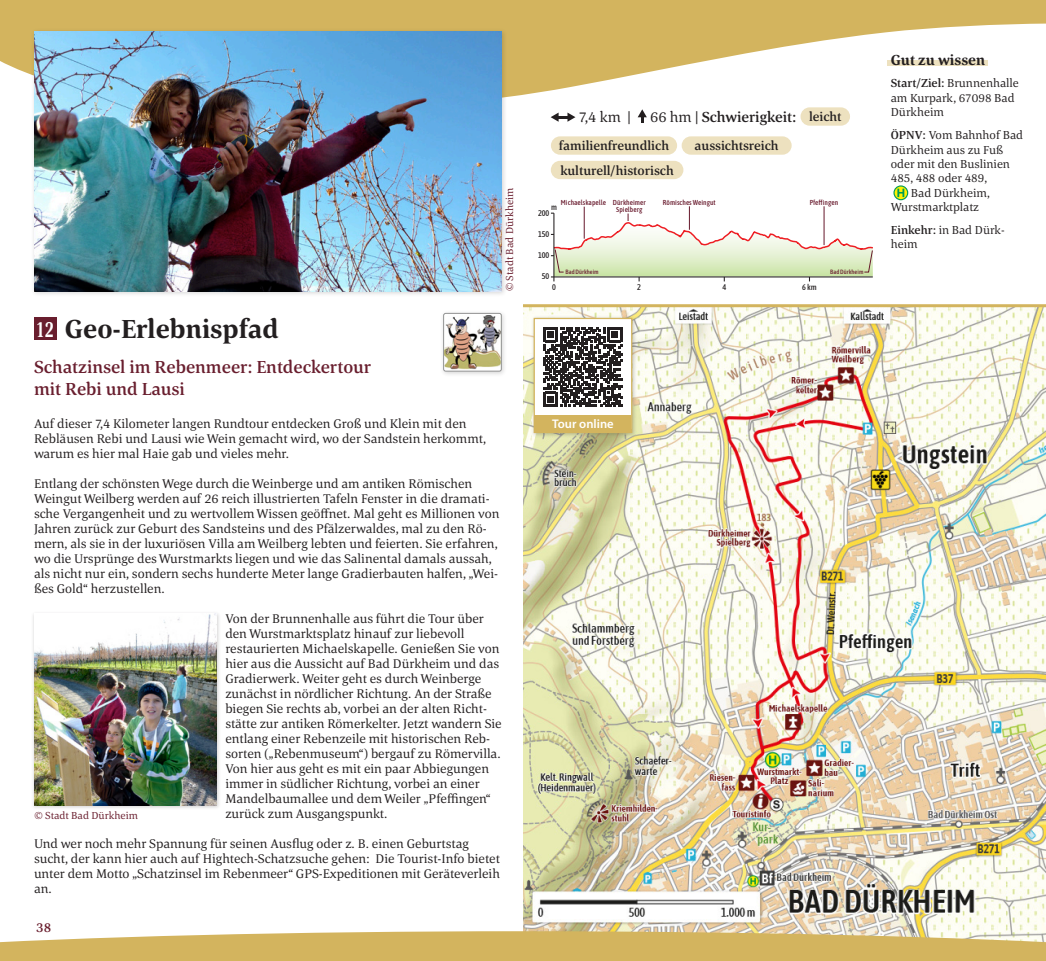
<style>
.page{position:relative;width:1046px;height:961px;background:#fff}
.page>*{position:absolute;margin:0;border:0;box-sizing:border-box;transform-origin:0 0}
.t1{font:700 27px "Corda";color:#231f20}
.t2{font:500 18px/21.6px "Corda";color:#691e2e}
.t3{font:500 15px "Corda";color:#231f20}
.t4{font:700 15px "Corda";color:#231f20}
.t5{font:15px "Corda";color:#231f20}
.t6{font:500 13.5px "Corda";color:#691e2e}
.t7{font:500 13.2px "Corda";color:#231f20}
.t8{font:13.05px/15px "Corda";color:#231f20}
.t9{font:600 12.6px "Myriad Pro";color:#fff}
.t10{font:12px/14.4px "Corda";color:#231f20}
.t11{font:10.5px "Corda";color:#691e2e}
.t12{font:500 8.25px "Asap Condensed";color:#231f20}
.t13{font:500 7.2px/7.4px "Asap Condensed";color:#66172a}
.t14{font:500 6.15px "Asap Condensed";color:#66172a}
.s1{font-size:23.1px;color:#fff}
.s2{font-weight:400}
.s3{font-size:13.2px}
.s4{font-weight:500}
</style>
<div class="page">
<svg style="left:0;top:0;width:1046px;height:111px;fill:#d3b45e"></svg>
<div style="left:30px;top:28px;width:478px;height:269px;background:#231f20;opacity:.2"></div>
<img style="left:34px;top:32px;width:468px;height:259px">
<div style="left:34px;top:318px;width:22px;height:22px;background:#691e2e"></div>
<div style="left:440px;top:309px;width:67px;height:68px;background:#231f20;opacity:.2"></div>
<img style="left:445px;top:315px;width:55px;height:54px">
<div style="left:443px;top:313px;width:59px;height:58px;border:1px solid #939494;border-radius:2px"></div>
<div style="left:887px;top:60px;width:100px;height:6px;background:#ede1bf"></div>
<img style="left:523px;top:307px;width:523px;height:624px">
<svg style="left:894px;top:186px;width:14px;height:14px"></svg>
<div style="left:893px;top:185px;width:15px;height:15px;border:1px solid #009c55;border-radius:50%"></div>
<svg style="left:897px;top:189px;width:7px;height:8px"></svg>
<div style="left:530px;top:314px;width:107px;height:124px;background:#231f20;opacity:.25"></div>
<div style="left:534px;top:318px;width:98px;height:111px;background:#fff"></div>
<div style="left:534px;top:318px;width:98px;height:115px;border:1px solid #d3b45e"></div>
<div style="left:535px;top:415px;width:96px;height:18px;background:#d3b45e"></div>
<svg style="left:551px;top:206px;width:322px;height:75px"></svg>
<svg style="left:551px;top:113px;width:24px;height:9px"></svg>
<svg style="left:638px;top:109px;width:9px;height:14px"></svg>
<div style="left:801px;top:107px;width:49px;height:19px;background:#ede1bf;border-radius:9px"></div>
<hr style="left:523px;top:304px;width:523px;height:3px;background:#d3b45e">
<div style="left:682px;top:136px;width:110px;height:19px;background:#ede1bf;border-radius:9px"></div>
<div style="left:551px;top:161px;width:132px;height:18px;background:#ede1bf;border-radius:9px"></div>
<div style="left:551px;top:136px;width:126px;height:19px;background:#ede1bf;border-radius:9px"></div>
<svg style="left:543px;top:327px;width:79px;height:80px"></svg>
<div style="left:31px;top:610px;width:190px;height:200px;background:#231f20;opacity:.2"></div>
<img style="left:34px;top:613px;width:183px;height:193px">
<svg style="left:0;top:931px;width:1046px;height:30px;background:#d6bb6f"></svg>
<h1 class="t1" style="left:36px;top:311px;width:245px"><span class="s1">12</span> Geo-Erlebnispfad</h1>
<p class="t11" style="left:503px;top:291px;width:105px;rotate:-90deg">© Stadt Bad Dürkheim</p>
<h2 class="t2" style="left:34px;top:356px;width:339px">Schatzinsel im Rebenmeer: Entdeckertour mit Rebi und Lausi</h2>
<p class="t8" style="left:34px;top:415px;width:453px">Auf dieser 7,4 Kilometer langen Rundtour entdecken Groß und Klein mit den<br>Rebläusen Rebi und Lausi wie Wein gemacht wird, wo der Sandstein herkommt, warum es hier mal Haie gab und vieles mehr.</p>
<p class="t8" style="left:34px;top:475px;width:467px">Entlang der schönsten Wege durch die Weinberge und am antiken Römischen Weingut Weilberg werden auf 26 reich illustrierten Tafeln Fenster in die dramati&shy;sche Vergangenheit und zu wertvollem Wissen geöffnet. Mal geht es Millionen von Jahren zurück zur Geburt des Sandsteins und des Pfälzerwaldes, mal zu den Rö&shy;mern, als sie in der luxuriösen Villa am Weilberg lebten und feierten. Sie erfahren, wo die Ursprünge des Wurstmarkts liegen und wie das Salinental damals aussah, als nicht nur ein, sondern sechs hunderte Meter lange Gradierbauten halfen, „Wei&shy;ßes Gold“ herzustellen.</p>
<p class="t8" style="left:225px;top:610px;width:278px">Von der Brunnenhalle aus führt die Tour über den Wurstmarktsplatz hinauf zur liebevoll restaurierten Michaelskapelle. Genießen Sie von hier aus die Aussicht auf Bad Dürkheim und das Gradierwerk. Weiter geht es durch Weinberge zunächst in nördlicher Richtung. An der Straße biegen Sie rechts ab, vorbei an der alten Richt&shy;stätte zur antiken Römerkelter. Jetzt wandern Sie entlang einer Rebenzeile mit historischen Reb&shy;sorten („Rebenmuseum“) bergauf zu Römervilla.<br>Von hier aus geht es mit ein paar Abbiegungen immer in südlicher Richtung, vorbei an einer Mandelbaumallee und dem Weiler „Pfeffingen“ zurück zum Ausgangspunkt.</p>
<p class="t8" style="left:34px;top:835px;width:467px">Und wer noch mehr Spannung für seinen Ausflug oder z. B. einen Geburtstag sucht, der kann hier auch auf Hightech-Schatzsuche gehen: Die Tourist-Info bietet unter dem Motto „Schatzinsel im Rebenmeer“ GPS-Expeditionen mit Geräteverleih an.</p>
<p class="t11" style="left:35px;top:809px;width:105px">© Stadt Bad Dürkheim</p>
<p class="t6" style="left:36px;top:918px;width:17px">38</p>
<p class="t5" style="left:579px;top:107px;width:54px">7,4 km |</p>
<p class="t3" style="left:650px;top:107px;width:193px"><span class="s2">66 hm |</span> Schwierigkeit: <span class="s3">leicht</span></p>
<p class="t7" style="left:695px;top:136px;width:86px">aussichtsreich</p>
<p class="t7" style="left:560px;top:161px;width:115px">kulturell/historisch</p>
<p class="t7" style="left:559px;top:137px;width:112px">familienfreundlich</p>
<p class="t13" style="left:616px;top:198px;width:31px;text-indent:-55px">Michaelskapelle Dürkheimer<br>Spielberg</p>
<p class="t13" style="left:663px;top:198px;width:54px">Römisches Weingut</p>
<p class="t13" style="left:810px;top:198px;width:30px">Pfeffingen</p>
<p class="t12" style="left:551px;top:201px;width:7px">m</p>
<p class="t12" style="left:538px;top:207px;width:13px">200</p>
<p class="t12" style="left:538px;top:229px;width:13px">150</p>
<p class="t12" style="left:538px;top:250px;width:13px">100</p>
<p class="t12" style="left:542px;top:271px;width:9px">50</p>
<p class="t14" style="left:565px;top:268px;width:35px">Bad Dürkheim</p>
<p class="t14" style="left:830px;top:268px;width:35px">Bad Dürkheim</p>
<p class="t12" style="left:552px;top:282px;width:5px">0</p>
<p class="t12" style="left:637px;top:282px;width:5px">2</p>
<p class="t12" style="left:722px;top:282px;width:5px">4</p>
<p class="t12" style="left:802px;top:282px;width:16px">6 km</p>
<p class="t9" style="left:552px;top:416px;width:63px">Tour online</p>
<p class="t4" style="left:891px;top:50px;width:96px">Gut zu wissen</p>
<p class="t10" style="left:891px;top:76px;width:129px"><span class="s4">Start/Ziel:</span> Brunnenhalle am Kurpark, 67098 Bad<br>Dürkheim</p>
<p class="t10" style="left:891px;top:128px;width:134px"><span class="s4">ÖPNV:</span> Vom Bahnhof Bad</p>
<p class="t10" style="left:891px;top:142px;width:114px">Dürkheim aus zu Fuß</p>
<p class="t10" style="left:891px;top:156px;width:121px">oder mit den Buslinien</p>
<p class="t10" style="left:891px;top:171px;width:98px">485, 488 oder 489,</p>
<p class="t10" style="left:911px;top:185px;width:80px">Bad Dürkheim,</p>
<p class="t10" style="left:891px;top:200px;width:90px">Wurstmarktplatz</p>
<p class="t10" style="left:891px;top:222px;width:115px"><span class="s4">Einkehr:</span> in Bad Dürk&shy;heim</p>
</div>
